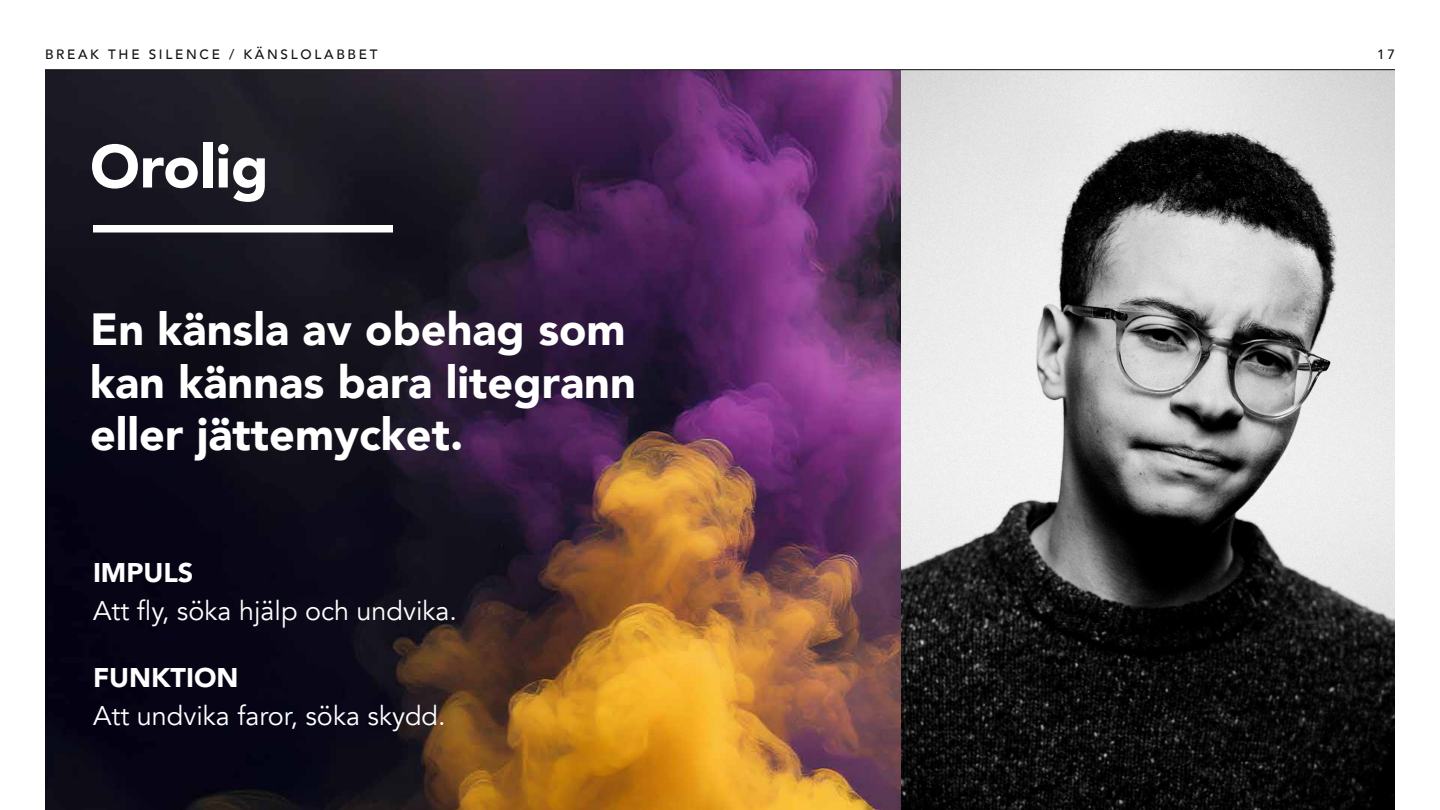
<style>
.page{position:relative;width:1440px;height:810px;background:#fff}
.page>*{position:absolute;margin:0;border:0;box-sizing:border-box;transform-origin:0 0}
.t1{font:900 60px "Avenir";color:#fff}
.t2{font:900 45px/52.5px "Avenir";color:#fff}
.t3{font:27px "Avenir";color:#fff}
.t4{font:900 27px "Avenir";color:#fff}
.t5{font:500 13.5px "Avenir";letter-spacing:.2em;color:#111}
</style>
<div class="page">
<img style="left:45px;top:70px;width:856px;height:740px">
<img style="left:901px;top:70px;width:494px;height:740px">
<div style="left:93px;top:225px;width:300px;height:7px;background:#fff"></div>
<hr style="left:45px;top:69px;width:1350px;height:1px;background:#111">
<p class="t5" style="left:45px;top:42px;width:334px">BREAK THE SILENCE / KÄNSLOLABBET</p>
<p class="t5" style="left:1377px;top:42px;width:19px">17</p>
<h1 class="t1" style="left:90px;top:115px;width:180px">Orolig</h1>
<p class="t2" style="left:90px;top:302px;width:547px">En känsla av obehag som kan kännas bara litegrann eller jättemycket.</p>
<p class="t4" style="left:93px;top:549px;width:102px">IMPULS</p>
<p class="t3" style="left:93px;top:594px;width:366px">Att fly, söka hjälp och undvika.</p>
<p class="t4" style="left:93px;top:654px;width:147px">FUNKTION</p>
<p class="t3" style="left:93px;top:699px;width:354px">Att undvika faror, söka skydd.</p>
</div>
